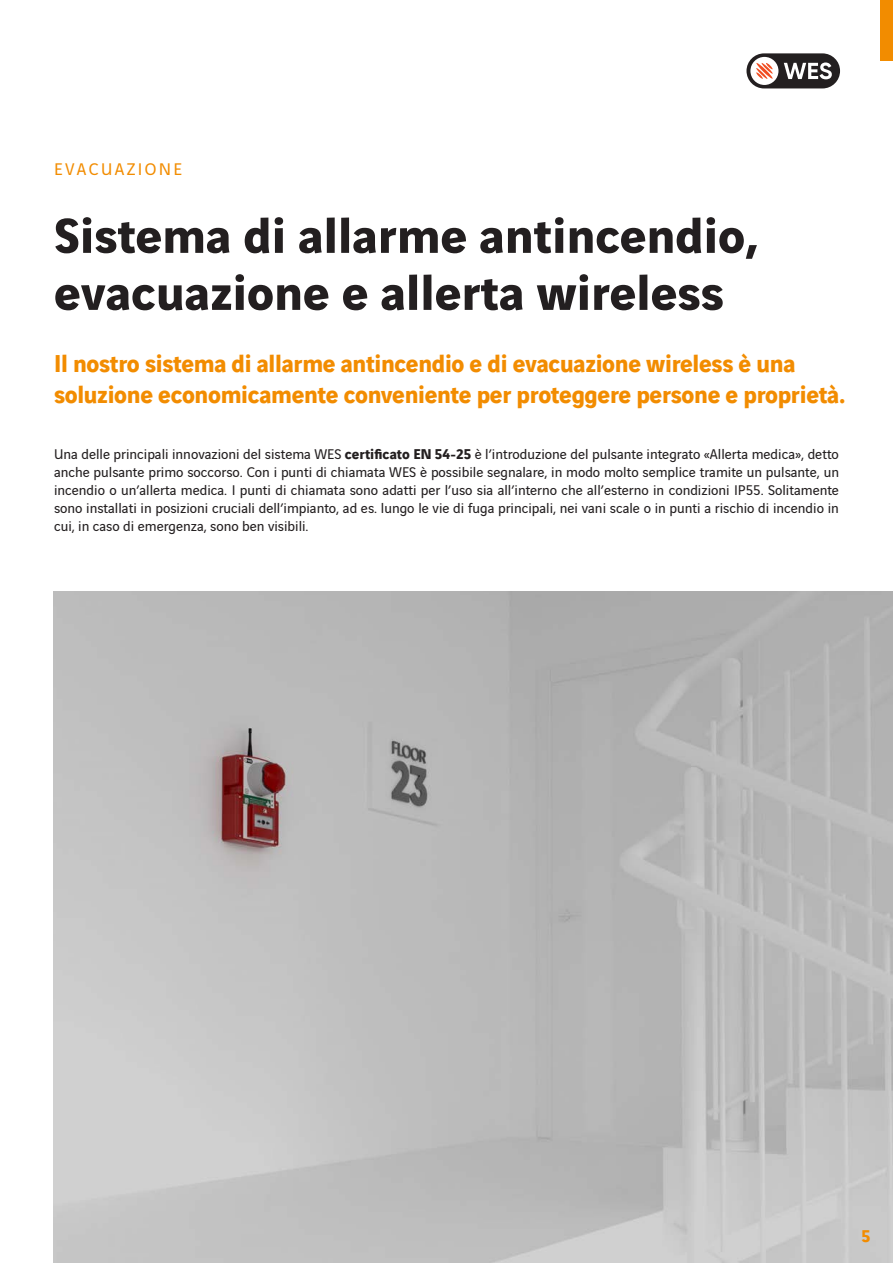
<style>
.page{position:relative;width:893px;height:1263px;background:#fff}
.page>*{position:absolute;margin:0;border:0;box-sizing:border-box;transform-origin:0 0}
.t1{font:700 52.5px/57px "Vinci Sans";color:#231f20}
.t2{font:700 25.8px/30.9px "Vinci Sans";letter-spacing:-.01em;color:#f28c00}
.t3{font:18px "Vinci Sans";letter-spacing:.13em;color:#f28c00}
.t4{font:700 18px "Vinci Sans";color:#f28c00}
.Body{font:15px/18px "Vinci Sans";color:#231f20;text-align:justify}
.s1{font-weight:700}
</style>
<div class="page">
<div style="left:880px;top:0;width:13px;height:60px;background:#f28c00"></div>
<img style="left:53px;top:591px;width:840px;height:672px">
<svg style="left:746px;top:53px;width:94px;height:35px"></svg>
<h1 class="t3" style="left:54px;top:156px;width:130px">EVACUAZIONE</h1>
<h1 class="t1" style="left:54px;top:202px;width:706px">Sistema di allarme antincendio, evacuazione e allerta wireless</h1>
<h2 class="t2" style="left:54px;top:345px;width:793px">Il nostro sistema di allarme antincendio e di evacuazione wireless è una soluzione economicamente conveniente per proteggere persone e proprietà.</h2>
<p class="Body" style="left:54px;top:443px;width:787px">Una delle principali innovazioni del sistema WES <span class="s1">certificato EN 54-25</span> è l’introduzione del pulsante integrato «Allerta medica», detto anche pulsante primo soccorso. Con i punti di chiamata WES è possibile segnalare, in modo molto semplice tramite un pulsante, un incendio o un’allerta medica. I punti di chiamata sono adatti per l’uso sia all’interno che all’esterno in condizioni IP55. Solitamente sono installati in posizioni cruciali dell’impianto, ad es. lungo le vie di fuga principali, nei vani scale o in punti a rischio di incendio in cui, in caso di emergenza, sono ben visibili.</p>
<p class="t4" style="left:861px;top:1222px;width:10px">5</p>
</div>
